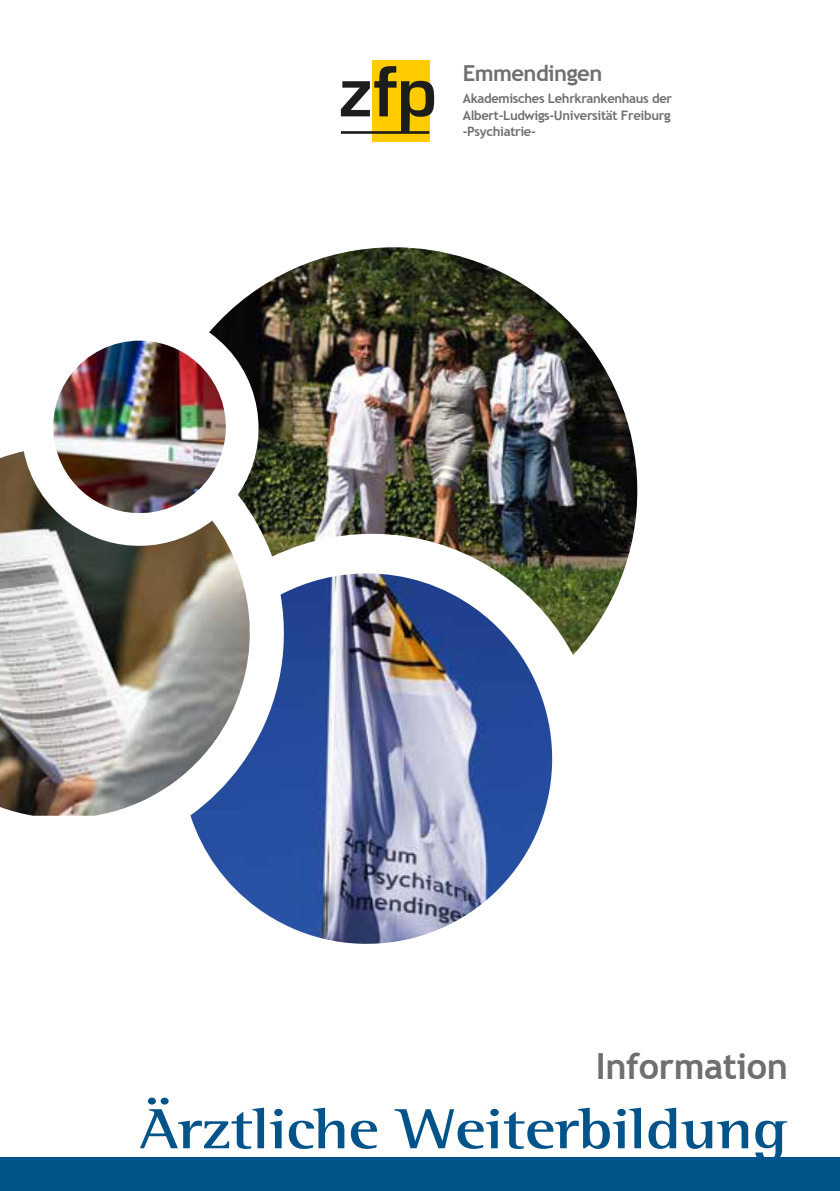
<style>
.page{position:relative;width:840px;height:1191px;background:#fff}
.page>*{position:absolute;margin:0;border:0;box-sizing:border-box;transform-origin:0 0}
.t1{font:700 58px "Rotis Semi Serif Std";letter-spacing:-.015em;color:#00548a;scale:1.14 1}
.t2{font:700 36px "Trebuchet MS";letter-spacing:-.015em;color:#706f6f}
.t3{font:700 22px "Trebuchet MS";letter-spacing:-.025em;color:#706f6f}
.t4{font:700 13px/16.4px "Trebuchet MS";letter-spacing:-.025em;color:#706f6f;text-align:justify}
</style>
<div class="page">
<img style="left:53px;top:341px;width:156px;height:110px">
<img style="left:190px;top:655px;width:363px;height:289px">
<img style="left:0;top:451px;width:263px;height:364px">
<img style="left:209px;top:247px;width:429px;height:408px">
<div style="left:372px;top:60px;width:57px;height:82px;background:#fc0"></div>
<svg style="left:341px;top:66px;width:93px;height:68px"></svg>
<div style="left:0;top:1157px;width:839px;height:34px;background:#00548a"></div>
<h3 class="t3" style="left:462px;top:60px;width:141px">Emmendingen</h3>
<p class="t4" style="left:462px;top:91px;width:211px">Akademisches Lehrkrankenhaus der Albert-Ludwigs-Universität Freiburg -Psychiatrie-</p>
<h2 class="t2" style="left:595px;top:1043px;width:193px">Information</h2>
<h1 class="t1" style="left:139px;top:1094px;width:570px">Ärztliche Weiterbildung</h1>
</div>
